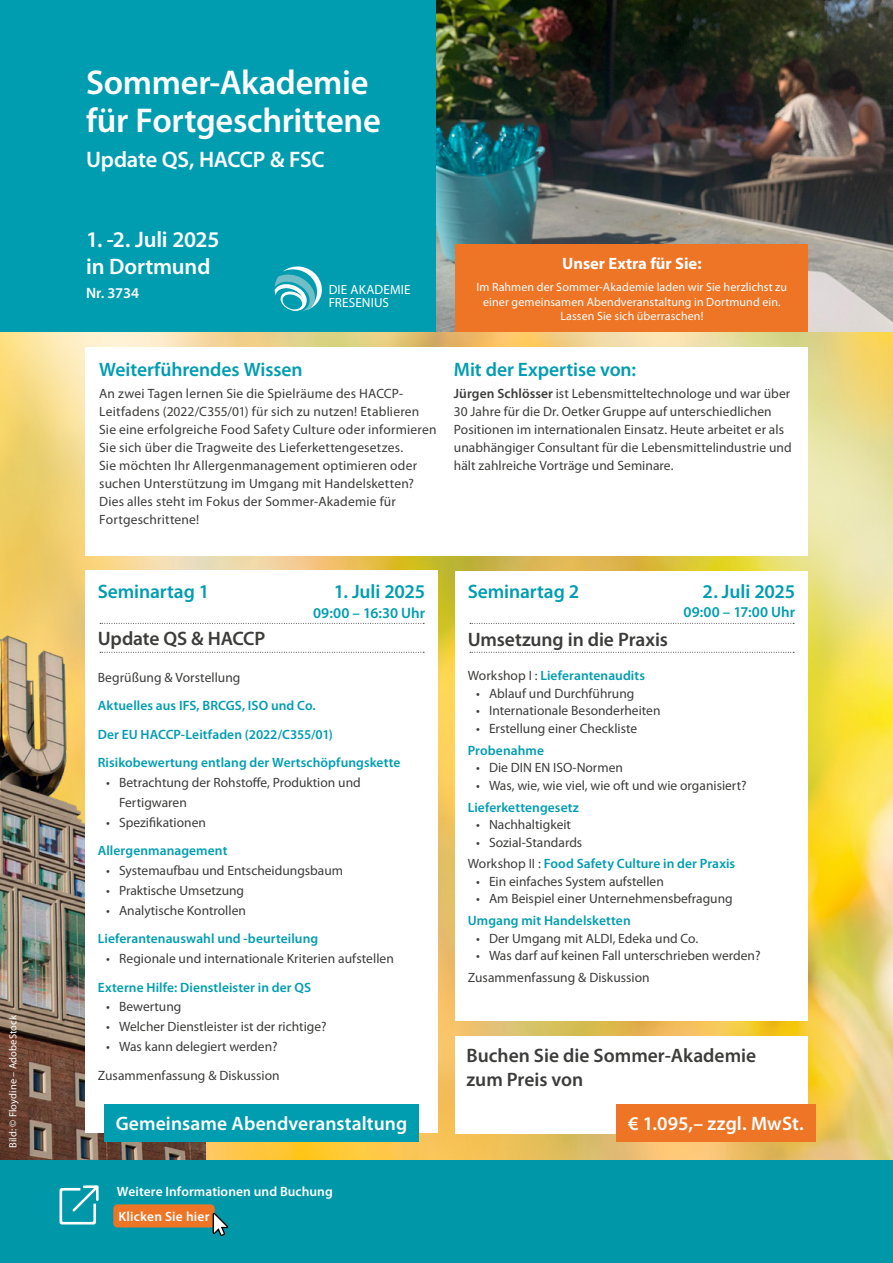
<style>
.page{position:relative;width:893px;height:1263px;background:#fff}
.page>*{position:absolute;margin:0;border:0;box-sizing:border-box;transform-origin:0 0}
.Seminartitel{font:600 34.5px/37.5px "Myriad Pro";letter-spacing:-.01em;color:#fff}
.t1{font:600 22.5px/27px "Myriad Pro";letter-spacing:-.01em;color:#fff}
.t2{font:600 19.5px "Myriad Pro";letter-spacing:-.005em;color:#009db1}
.t3{font:600 19.5px/23.4px "Myriad Pro";color:#3c3c3b}
.t4{font:600 19.5px "Myriad Pro";letter-spacing:.005em;color:#fff}
.t5{font:700 16.5px "Myriad Pro";color:#fff}
.t6{font:600 15px "Myriad Pro";color:#009db1}
.t7{font:600 15px "Myriad Pro";letter-spacing:-.005em;color:#fff}
.t8{font:13.5px/18px "Myriad Pro";color:#3c3c3b}
.t9{font:600 13.5px "Myriad Pro";letter-spacing:.005em;color:#009db1}
.t10{font:600 13.5px "Myriad Pro";letter-spacing:.005em;color:#fff}
.t11{font:13.2px/13.2px "Myriad Pro";letter-spacing:.01em;color:#fff}
.t12{font:12px/14.4px "Myriad Pro";letter-spacing:.01em;color:#fff;text-align:center}
.t13{font:10.5px "Myriad Pro";letter-spacing:.01em;color:#fff}
.s1{font-weight:600}
.s2{font-weight:400;color:#3c3c3b}
</style>
<div class="page">
<img style="left:0;top:332px;width:893px;height:829px">
<img style="left:0;top:559px;width:206px;height:599px">
<img style="left:436px;top:0;width:457px;height:332px">
<div style="left:85px;top:348px;width:723px;height:208px;background:#fff"></div>
<div style="left:455px;top:571px;width:353px;height:449px;background:#fff"></div>
<svg style="left:470px;top:652px;width:324px;height:1px"></svg>
<svg style="left:470px;top:623px;width:324px;height:1px"></svg>
<div style="left:0;top:1161px;width:893px;height:102px;background:#0098a8"></div>
<div style="left:0;top:0;width:436px;height:332px;background:#009db1"></div>
<div style="left:456px;top:245px;width:352px;height:87px;background:#ee7526"></div>
<div style="left:455px;top:1036px;width:353px;height:97px;background:#fff"></div>
<div style="left:85px;top:571px;width:353px;height:562px;background:#fff"></div>
<svg style="left:100px;top:652px;width:324px;height:1px"></svg>
<svg style="left:100px;top:623px;width:324px;height:1px"></svg>
<div style="left:104px;top:1104px;width:315px;height:37px;background:#009db1"></div>
<svg style="left:275px;top:266px;width:47px;height:45px"></svg>
<div style="left:617px;top:1104px;width:199px;height:37px;background:#ee7526"></div>
<svg style="left:0;top:1158px;width:400px;height:78px"></svg>
<p class="t13" style="left:6px;top:1148px;width:135px;rotate:-90deg">Bild: © Floydine – AdobeStock</p>
<p class="Seminartitel" style="left:86px;top:63px;width:296px">Sommer-Akademie für Fortgeschrittene</p>
<p class="t1" style="left:86px;top:146px;width:240px">Update QS, HACCP &amp; FSC</p>
<p class="t1" style="left:86px;top:225px;width:135px">1. -2. Juli 2025 in Dortmund</p>
<p class="t7" style="left:86px;top:283px;width:55px">Nr. 3734</p>
<p class="t11" style="left:329px;top:282px;width:83px">DIE AKADEMIE<br>FRESENIUS</p>
<p class="t2" style="left:99px;top:357px;width:205px">Weiterführendes Wissen</p>
<p class="t8" style="left:99px;top:384px;width:339px">An zwei Tagen lernen Sie die Spielräume des HACCP-Leitfadens (2022/C355/01) für sich zu nutzen! Etablieren Sie eine erfolgreiche Food Safety Culture oder informieren Sie sich über die Tragweite des Lieferkettengesetzes.<br>Sie möchten Ihr Allergenmanagement optimieren oder suchen Unterstützung im Umgang mit Handelsketten?<br>Dies alles steht im Fokus der Sommer-Akademie für Fortgeschrittene!</p>
<p class="t5" style="left:562px;top:252px;width:141px">Unser Extra für Sie:</p>
<p class="t12" style="left:477px;top:280px;width:312px">Im Rahmen der Sommer-Akademie laden wir Sie herzlichst zu einer gemeinsamen Abendveranstaltung in Dortmund ein.<br>Lassen Sie sich überraschen!</p>
<p class="t2" style="left:454px;top:357px;width:184px">Mit der Expertise von:</p>
<p class="t8" style="left:454px;top:384px;width:339px"><span class="s1">Jürgen Schlösser</span> ist Lebensmitteltechnologe und war über 30 Jahre für die Dr. Oetker Gruppe auf unterschiedlichen Positionen im internationalen Einsatz. Heute arbeitet er als unabhängiger Consultant für die Lebensmittelindustrie und hält zahlreiche Vorträge und Seminare.</p>
<p class="t2" style="left:98px;top:579px;width:113px">Seminartag 1</p>
<p class="t2" style="left:334px;top:579px;width:93px">1. Juli 2025</p>
<p class="t6" style="left:313px;top:604px;width:114px">09:00 – 16:30 Uhr</p>
<p class="t3" style="left:98px;top:626px;width:169px">Update QS &amp; HACCP</p>
<p class="t8" style="left:98px;top:668px;width:144px">Begrüßung &amp; Vorstellung</p>
<p class="t9" style="left:98px;top:697px;width:219px">Aktuelles aus IFS, BRCGS, ISO und Co.</p>
<p class="t9" style="left:98px;top:725px;width:237px">Der EU HACCP-Leitfaden (2022/C355/01)</p>
<p class="t9" style="left:98px;top:754px;width:304px">Risikobewertung entlang der Wertschöpfungskette</p>
<p class="t8" style="left:119px;top:772px;width:243px;line-height:20px;text-indent:-13px">• Betrachtung der Rohstoffe, Produktion und<br>Fertigwaren</p>
<p class="t8" style="left:106px;top:813px;width:101px">• Spezifikationen</p>
<p class="t9" style="left:98px;top:842px;width:131px">Allergenmanagement</p>
<p class="t8" style="left:106px;top:861px;width:238px">• Systemaufbau und Entscheidungsbaum</p>
<p class="t8" style="left:106px;top:881px;width:139px">• Praktische Umsetzung</p>
<p class="t8" style="left:106px;top:901px;width:141px">• Analytische Kontrollen</p>
<p class="t9" style="left:98px;top:930px;width:222px">Lieferantenauswahl und -beurteilung</p>
<p class="t8" style="left:106px;top:949px;width:289px">• Regionale und internationale Kriterien aufstellen</p>
<p class="t9" style="left:98px;top:978px;width:215px">Externe Hilfe: Dienstleister in der QS</p>
<p class="t8" style="left:106px;top:998px;width:77px">• Bewertung</p>
<p class="t8" style="left:106px;top:1018px;width:222px">• Welcher Dienstleister ist der richtige?</p>
<p class="t8" style="left:106px;top:1037px;width:173px">• Was kann delegiert werden?</p>
<p class="t8" style="left:98px;top:1066px;width:183px">Zusammenfassung &amp; Diskussion</p>
<p class="t4" style="left:116px;top:1111px;width:293px">Gemeinsame Abendveranstaltung</p>
<p class="t10" style="left:117px;top:1182px;width:217px">Weitere Informationen und Buchung</p>
<p class="t10" style="left:118px;top:1208px;width:93px">Klicken Sie hier</p>
<p class="t2" style="left:468px;top:579px;width:113px">Seminartag 2</p>
<p class="t2" style="left:703px;top:579px;width:94px">2. Juli 2025</p>
<p class="t6" style="left:683px;top:603px;width:113px">09:00 – 17:00 Uhr</p>
<p class="t3" style="left:468px;top:627px;width:202px">Umsetzung in die Praxis</p>
<p class="t9" style="left:468px;top:667px;width:179px"><span class="s2">Workshop I :</span> Lieferantenaudits</p>
<p class="t8" style="left:476px;top:684px;width:160px">• Ablauf und Durchführung</p>
<p class="t8" style="left:476px;top:702px;width:186px">• Internationale Besonderheiten</p>
<p class="t8" style="left:476px;top:719px;width:163px">• Erstellung einer Checkliste</p>
<p class="t9" style="left:468px;top:742px;width:78px">Probenahme</p>
<p class="t8" style="left:476px;top:758px;width:148px">• Die DIN EN ISO-Normen</p>
<p class="t8" style="left:476px;top:776px;width:272px">• Was, wie, wie viel, wie oft und wie organisiert?</p>
<p class="t9" style="left:468px;top:798px;width:113px">Lieferkettengesetz</p>
<p class="t8" style="left:476px;top:815px;width:96px">• Nachhaltigkeit</p>
<p class="t8" style="left:476px;top:833px;width:108px">• Sozial-Standards</p>
<p class="t9" style="left:468px;top:855px;width:269px"><span class="s2">Workshop II :</span> Food Safety Culture in der Praxis</p>
<p class="t8" style="left:476px;top:872px;width:189px">• Ein einfaches System aufstellen</p>
<p class="t8" style="left:476px;top:889px;width:258px">• Am Beispiel einer Unternehmensbefragung</p>
<p class="t9" style="left:468px;top:912px;width:164px">Umgang mit Handelsketten</p>
<p class="t8" style="left:476px;top:929px;width:223px">• Der Umgang mit ALDI, Edeka und Co.</p>
<p class="t8" style="left:476px;top:946px;width:286px">• Was darf auf keinen Fall unterschrieben werden?</p>
<p class="t8" style="left:468px;top:968px;width:183px">Zusammenfassung &amp; Diskussion</p>
<p class="t3" style="left:466px;top:1043px;width:291px">Buchen Sie die Sommer-Akademie zum Preis von</p>
<p class="t4" style="left:628px;top:1111px;width:177px">€ 1.095,– zzgl. MwSt.</p>
</div>
